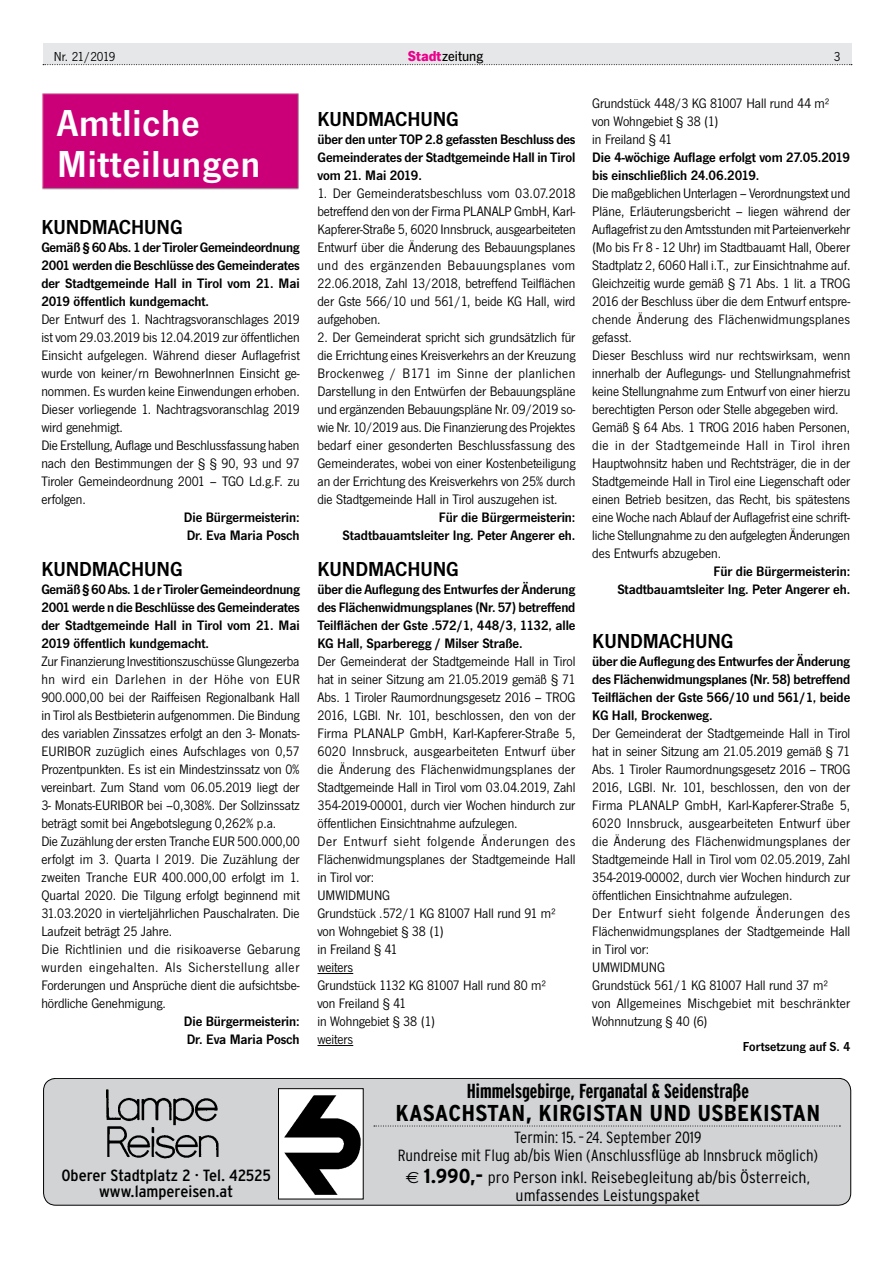
<style>
.page{position:relative;width:893px;height:1263px;background:#fff}
.page>*{position:absolute;margin:0;border:0;box-sizing:border-box;transform-origin:0 0}
.t1{font:600 39px/40.5px "News Got T";letter-spacing:.025em;color:#fff}
.t2{font:700 condensed 22.95px "Interstate";letter-spacing:.01em;color:#000;scale:1.11 1}
.t3{font:600 21px "News Got T";letter-spacing:-.005em;color:#000}
.t4{font:700 extra-condensed 20.25px "Interstate";color:#000;scale:1.11 1}
.t5{font:300 condensed 16.2px/18px "Interstate";color:#000;text-align:center;scale:1.04 1}
.t6{font:300 condensed 16.2px/18px "Interstate";color:#000;text-align:center;scale:1.11 1}
.t7{font:condensed 16.2px/16px "Interstate";color:#000;text-align:center;scale:1.11 1}
.t8{font:500 15px "News Got T";color:#000}
.t9{font:14.25px/18px "News Got T";letter-spacing:-.005em;color:#000}
.t10{font:600 14.25px/18px "News Got T";letter-spacing:-.005em;color:#000;text-align:justify}
.t11{font:600 13.5px "News Got T";color:#000}
.t12{font:13.5px "News Got T";letter-spacing:-.04em;color:#000}
.s1{font-weight:700;color:#ec008c}
.s2{font-family:"Euro Sans";font-weight:400;font-stretch:normal}
.s3{font-weight:700;font-size:20.25px}
</style>
<div class="page">
<div style="left:43px;top:43px;width:808px;height:22px;background:#e6e7e8"></div>
<svg style="left:43px;top:64px;width:809px;height:1px"></svg>
<div style="left:42px;top:94px;width:257px;height:96px;background:#cb0079"></div>
<hr style="left:317px;top:973px;width:36px;height:1px;background:#000">
<hr style="left:317px;top:1045px;width:36px;height:1px;background:#000">
<div style="left:44px;top:1078px;width:807px;height:127px;background:#d1d3d4;border-radius:12px"></div>
<div style="left:43px;top:1078px;width:808px;height:127px;border:1px solid #000;border-radius:12px"></div>
<img style="left:280px;top:1090px;width:82px;height:107px">
<div style="left:278px;top:1088px;width:86px;height:111px;border:1px solid #000"></div>
<img style="left:106px;top:1089px;width:112px;height:35px">
<img style="left:107px;top:1124px;width:112px;height:35px">
<svg style="left:374px;top:1125px;width:466px;height:1px"></svg>
<p class="t12" style="left:54px;top:49px;width:63px">Nr. 21/2019</p>
<p class="t8" style="left:408px;top:48px;width:77px"><span class="s1">Stadt</span>zeitung</p>
<p class="t12" style="left:834px;top:49px;width:8px">3</p>
<h1 class="t1" style="left:57px;top:102px;width:205px">Amtliche<br>Mitteilungen</h1>
<h3 class="t3" style="left:41px;top:215px;width:143px">KUNDMACHUNG</h3>
<p class="t10" style="left:41px;top:238px;width:260px">Gemäß § 60 Abs. 1 der Tiroler Gemeindeordnung 2001 werden die Beschlüsse des Gemeinderates der Stadtgemeinde Hall in Tirol vom 21. Mai 2019 öffentlich kundgemacht.</p>
<p class="t9" style="left:41px;top:310px;width:260px">Der Entwurf des 1. Nachtragsvoranschlages 2019 ist vom 29.03.2019 bis 12.04.2019 zur öffentlichen Einsicht aufgelegen. Während dieser Auflagefrist wurde von keiner/rn BewohnerInnen Einsicht ge&shy;nommen. Es wurden keine Einwendungen erhoben.<br>Dieser vorliegende 1. Nachtragsvoranschlag 2019 wird genehmigt.<br>Die Erstellung, Auflage und Beschlussfassung haben nach den Bestimmungen der § § 90, 93 und 97<br>Tiroler Gemeindeordnung 2001 – TGO Ld.g.F. zu erfolgen.</p>
<p class="t10" style="left:184px;top:508px;width:117px">Die Bürgermeisterin:<br>Dr. Eva Maria Posch</p>
<h3 class="t3" style="left:41px;top:557px;width:143px">KUNDMACHUNG</h3>
<p class="t10" style="left:41px;top:580px;width:260px">Gemäß § 60 Abs. 1 de r Tiroler Gemeindeordnung 2001 werde n die Beschlüsse des Gemeinderates der Stadtgemeinde Hall in Tirol vom 21. Mai 2019 öffentlich kundgemacht.</p>
<p class="t9" style="left:41px;top:652px;width:260px">Zur Finanzierung Investitionszuschüsse Glungezerba hn wird ein Darlehen in der Höhe von EUR 900.000,00 bei der Raiffeisen Regionalbank Hall in Tirol als Bestbieterin aufgenommen. Die Bindung des variablen Zinssatzes erfolgt an den 3- Monats-EURIBOR zuzüglich eines Aufschlages von 0,57<br>Prozentpunkten. Es ist ein Mindestzinssatz von 0% vereinbart. Zum Stand vom 06.05.2019 liegt der 3- Monats-EURIBOR bei –0,308%. Der Sollzinssatz beträgt somit bei Angebotslegung 0,262% p.a.<br>Die Zuzählung der ersten Tranche EUR 500.000,00 erfolgt im 3. Quarta l 2019. Die Zuzählung der zweiten Tranche EUR 400.000,00 erfolgt im 1.<br>Quartal 2020. Die Tilgung erfolgt beginnend mit 31.03.2020 in vierteljährlichen Pauschalraten. Die Laufzeit beträgt 25 Jahre.<br>Die Richtlinien und die risikoaverse Gebarung wurden eingehalten. Als Sicherstellung aller Forderungen und Ansprüche dient die aufsichtsbe&shy;hördliche Genehmigung.</p>
<p class="t10" style="left:184px;top:1012px;width:117px">Die Bürgermeisterin:<br>Dr. Eva Maria Posch</p>
<p class="t7" style="left:61px;top:1167px;width:190px">Oberer Stadtplatz 2 · Tel. 42525 www.lampereisen.at</p>
<h3 class="t3" style="left:317px;top:107px;width:143px">KUNDMACHUNG</h3>
<p class="t10" style="left:317px;top:130px;width:260px">über den unter TOP 2.8 gefassten Beschluss des Gemeinderates der Stadtgemeinde Hall in Tirol vom 21. Mai 2019.</p>
<p class="t9" style="left:317px;top:184px;width:260px;text-align:justify">1. Der Gemeinderatsbeschluss vom 03.07.2018 betreffend den von der Firma PLANALP GmbH, Karl-Kapferer-Straße 5, 6020 Innsbruck, ausgearbeiteten Entwurf über die Änderung des Bebauungsplanes und des ergänzenden Bebauungsplanes vom 22.06.2018, Zahl 13/2018, betreffend Teilflächen der Gste 566/10 und 561/1, beide KG Hall, wird aufgehoben.</p>
<p class="t9" style="left:317px;top:328px;width:259px;text-align:justify">2. Der Gemeinderat spricht sich grundsätzlich für die Errichtung eines Kreisverkehrs an der Kreuzung Brockenweg / B171 im Sinne der planlichen Darstellung in den Entwürfen der Bebauungspläne und ergänzenden Bebauungspläne Nr. 09/2019 so&shy;wie Nr. 10/2019 aus. Die Finanzierung des Projektes bedarf einer gesonderten Beschlussfassung des Gemeinderates, wobei von einer Kostenbeteiligung an der Errichtung des Kreisverkehrs von 25% durch die Stadtgemeinde Hall in Tirol auszugehen ist.</p>
<p class="t10" style="left:343px;top:508px;width:234px;text-align:right">Für die Bürgermeisterin:<br>Stadtbauamtsleiter Ing. Peter Angerer eh.</p>
<h3 class="t3" style="left:317px;top:557px;width:143px">KUNDMACHUNG</h3>
<p class="t10" style="left:317px;top:580px;width:259px">über die Auflegung des Entwurfes der Änderung des Flächenwidmungsplanes (Nr. 57) betreffend Teilflächen der Gste .572/1, 448/3, 1132, alle KG Hall, Sparberegg / Milser Straße.</p>
<p class="t9" style="left:317px;top:652px;width:260px">Der Gemeinderat der Stadtgemeinde Hall in Tirol hat in seiner Sitzung am 21.05.2019 gemäß § 71<br>Abs. 1 Tiroler Raumordnungsgesetz 2016 – TROG 2016, LGBl. Nr. 101, beschlossen, den von der Firma PLANALP GmbH, Karl-Kapferer-Straße 5, 6020 Innsbruck, ausgearbeiteten Entwurf über die Änderung des Flächenwidmungsplanes der Stadtgemeinde Hall in Tirol vom 03.04.2019, Zahl 354-2019-00001, durch vier Wochen hindurch zur öffentlichen Einsichtnahme aufzulegen.<br>Der Entwurf sieht folgende Änderungen des Flächenwidmungsplanes der Stadtgemeinde Hall in Tirol vor:<br>UMWIDMUNG<br>Grundstück .572/1 KG 81007 Hall rund 91 m² von Wohngebiet § 38 (1)<br>in Freiland § 41<br>weiters<br>Grundstück 1132 KG 81007 Hall rund 80 m²<br>von Freiland § 41<br>in Wohngebiet § 38 (1)<br>weiters</p>
<p class="t9" style="left:592px;top:94px;width:239px">Grundstück 448/3 KG 81007 Hall rund 44 m² von Wohngebiet § 38 (1)<br>in Freiland § 41</p>
<p class="t10" style="left:592px;top:148px;width:259px">Die 4-wöchige Auflage erfolgt vom 27.05.2019 bis einschließlich 24.06.2019.</p>
<p class="t9" style="left:592px;top:184px;width:260px">Die maßgeblichen Unterlagen – Verordnungstext und Pläne, Erläuterungsbericht – liegen während der Auflagefrist zu den Amtsstunden mit Parteienverkehr (Mo bis Fr 8 - 12 Uhr) im Stadtbauamt Hall, Oberer Stadtplatz 2, 6060 Hall i.T., zur Einsichtnahme auf.<br>Gleichzeitig wurde gemäß § 71 Abs. 1 lit. a TROG 2016 der Beschluss über die dem Entwurf entspre&shy;chende Änderung des Flächenwidmungsplanes gefasst.<br>Dieser Beschluss wird nur rechtswirksam, wenn innerhalb der Auflegungs- und Stellungnahmefrist keine Stellungnahme zum Entwurf von einer hierzu berechtigten Person oder Stelle abgegeben wird.<br>Gemäß § 64 Abs. 1 TROG 2016 haben Personen, die in der Stadtgemeinde Hall in Tirol ihren Hauptwohnsitz haben und Rechtsträger, die in der Stadtgemeinde Hall in Tirol eine Liegenschaft oder einen Betrieb besitzen, das Recht, bis spätestens eine Woche nach Ablauf der Auflagefrist eine schrift&shy;liche Stellungnahme zu den aufgelegten Änderungen des Entwurfs abzugeben.</p>
<p class="t10" style="left:617px;top:562px;width:234px;text-align:right">Für die Bürgermeisterin:<br>Stadtbauamtsleiter Ing. Peter Angerer eh.</p>
<h3 class="t3" style="left:592px;top:629px;width:143px">KUNDMACHUNG</h3>
<p class="t10" style="left:592px;top:652px;width:259px">über die Auflegung des Entwurfes der Änderung des Flächenwidmungsplanes (Nr. 58) betreffend Teilflächen der Gste 566/10 und 561/1, beide KG Hall, Brockenweg.</p>
<p class="t9" style="left:592px;top:724px;width:260px">Der Gemeinderat der Stadtgemeinde Hall in Tirol hat in seiner Sitzung am 21.05.2019 gemäß § 71<br>Abs. 1 Tiroler Raumordnungsgesetz 2016 – TROG 2016, LGBl. Nr. 101, beschlossen, den von der Firma PLANALP GmbH, Karl-Kapferer-Straße 5, 6020 Innsbruck, ausgearbeiteten Entwurf über die Änderung des Flächenwidmungsplanes der Stadtgemeinde Hall in Tirol vom 02.05.2019, Zahl 354-2019-00002, durch vier Wochen hindurch zur öffentlichen Einsichtnahme aufzulegen.<br>Der Entwurf sieht folgende Änderungen des Flächenwidmungsplanes der Stadtgemeinde Hall in Tirol vor:<br>UMWIDMUNG<br>Grundstück 561/1 KG 81007 Hall rund 37 m²<br>von Allgemeines Mischgebiet mit beschränkter Wohnnutzung § 40 (6)</p>
<p class="t11" style="left:743px;top:1038px;width:109px">Fortsetzung auf S. 4</p>
<h3 class="t4" style="left:467px;top:1080px;width:256px">Himmelsgebirge, Ferganatal &amp; Seidenstraße</h3>
<h2 class="t2" style="left:395px;top:1100px;width:384px">KASACHSTAN, KIRGISTAN UND USBEKISTAN</h2>
<p class="t5" style="left:398px;top:1128px;width:406px">Termin: 15.– 24. September 2019<br>Rundreise mit Flug ab/bis Wien (Anschlussflüge ab Innsbruck möglich)</p>
<p class="t6" style="left:406px;top:1168px;width:366px"><span class="s2">€</span> <span class="s3">1.990,-</span> pro Person inkl. Reisebegleitung ab/bis Österreich, umfassendes Leistungspaket</p>
</div>
